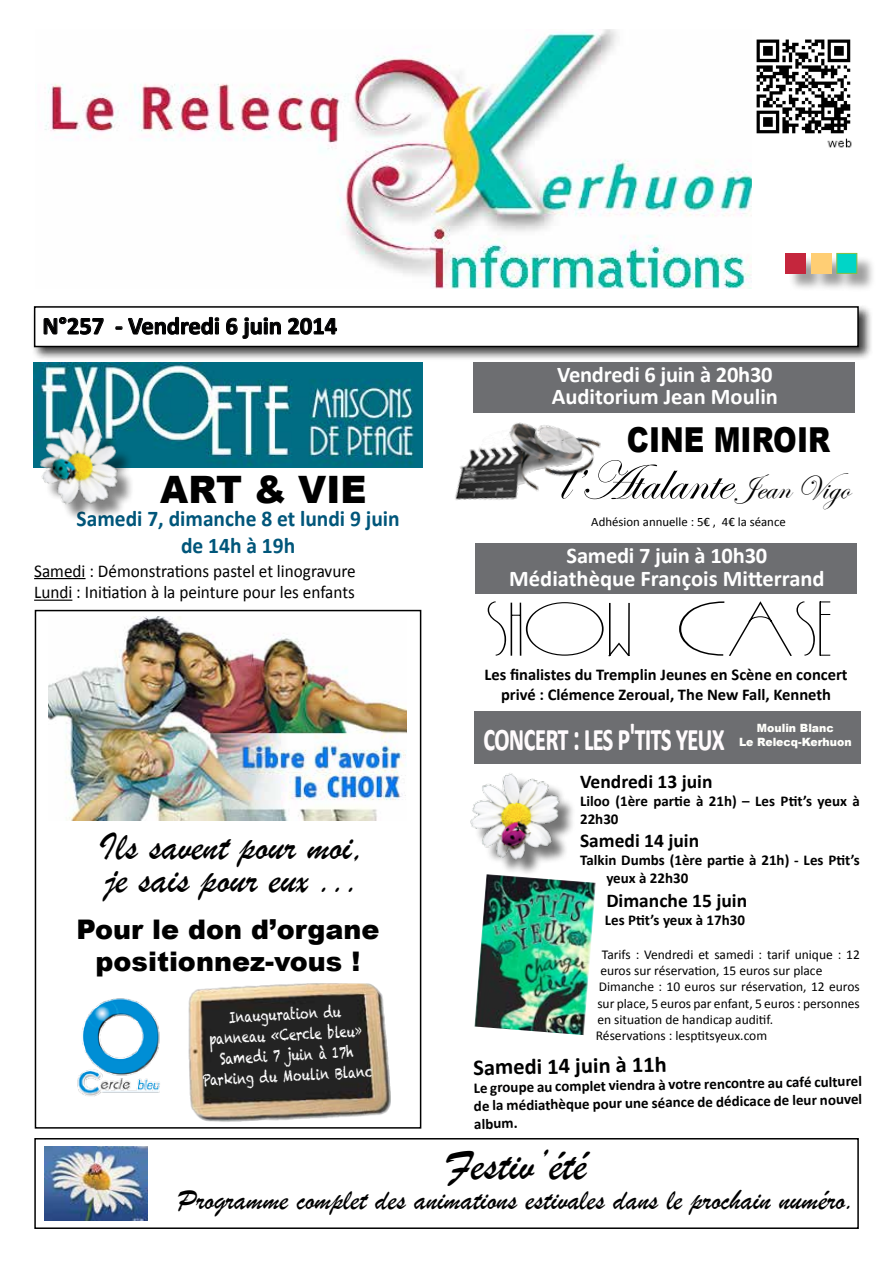
<style>
.page{position:relative;width:893px;height:1263px;background:#fff}
.page>*{position:absolute;margin:0;border:0;box-sizing:border-box;transform-origin:0 0}
.t1{font:71.7px "Passion";color:#000;scale:1.57 1}
.t2{font:55.5px "Edwardian Script ITC";color:#000}
.t3{font:45px "Brush Script";color:#000}
.t4{font:40.5px/33px "Brush Script";color:#000}
.t5{font:700 38.1px "Calibri";letter-spacing:-.04em;color:#fffbfd;scale:.68 1}
.t6{font:900 37.8px "Arial";color:#000;scale:.96 1}
.t7{font:900 34.35px "Arial";color:#000;scale:.83 1}
.t8{font:30px "Brush Script";color:#000}
.t9{font:900 27px/32.4px "Arial";color:#000;text-align:center}
.t10{font:700 24.45px "Calibri";color:#000001}
.t11{font:700 22.5px/22.5px "Calibri";letter-spacing:-.01em;color:#fff;text-align:center}
.t12{font:700 22.5px/27px "Calibri";color:#00567a;text-align:center;scale:.95 1}
.t13{font:700 22.5px "Calibri";color:#000101}
.t14{font:700 19.5px "Calibri";color:#000}
.t15{font:18px/21.6px "Calibri";color:#000;scale:.96 1}
.t16{font:700 16.5px/19.8px "Calibri";color:#000;text-align:center}
.t17{font:15.45px/20.5px "Chalkduster";color:#fff;text-align:center;scale:.76 1}
.t18{font:700 15px/18px "Calibri";color:#000101;text-align:justify}
.t19{font:700 15px/18px "Calibri";color:#000}
.t20{font:13.5px "Calibri";color:#000}
.t21{font:12.75px "Calibri";color:#000}
.t22{font:900 11.4px/13.6px "Arial";color:#fffffb;text-align:center;scale:.95 1}
.s1{font-size:34.5px}
</style>
<div class="page">
<div style="left:35px;top:610px;width:386px;height:518px;border:2px solid #000"></div>
<div style="left:34px;top:1138px;width:825px;height:91px;border:2px solid #000"></div>
<img style="left:756px;top:39px;width:96px;height:109px">
<img style="left:45px;top:30px;width:706px;height:258px">
<div style="left:32px;top:304px;width:841px;height:58px;background:#000;opacity:.75"></div>
<div style="left:35px;top:307px;width:823px;height:39px;background:#fff"></div>
<div style="left:34px;top:306px;width:825px;height:41px;border:2px solid #000"></div>
<svg style="left:43px;top:317px;width:61px;height:18px"></svg>
<svg style="left:115px;top:317px;width:104px;height:18px"></svg>
<svg style="left:226px;top:317px;width:55px;height:22px"></svg>
<svg style="left:288px;top:317px;width:49px;height:18px"></svg>
<div style="left:788px;top:255px;width:88px;height:38px;background:#000;opacity:.38"></div>
<div style="left:786px;top:253px;width:20px;height:20px;background:#c5263d"></div>
<div style="left:836px;top:253px;width:21px;height:21px;background:#00d5c7;border:1px solid #87bc40"></div>
<div style="left:811px;top:253px;width:21px;height:20px;background:#ffce74"></div>
<img style="left:455px;top:412px;width:166px;height:88px">
<div style="left:475px;top:543px;width:382px;height:50px;background:#6d6e71"></div>
<img style="left:186px;top:983px;width:208px;height:144px">
<hr style="left:34px;top:578px;width:52px;height:1px;background:#000">
<hr style="left:34px;top:600px;width:38px;height:1px;background:#000">
<div style="left:474px;top:712px;width:387px;height:52px;background:#6d6e71"></div>
<img style="left:33px;top:362px;width:390px;height:105px">
<div style="left:474px;top:776px;width:103px;height:100px;background:#000;opacity:.54"></div>
<img style="left:470px;top:773px;width:99px;height:99px">
<img style="left:33px;top:411px;width:106px;height:107px">
<img style="left:474px;top:874px;width:122px;height:161px">
<img style="left:45px;top:1147px;width:103px;height:73px">
<img style="left:49px;top:617px;width:358px;height:203px">
<img style="left:77px;top:998px;width:83px;height:99px">
<div style="left:473px;top:362px;width:382px;height:50px;background:#6d6e71"></div>
<h3 class="t10" style="left:42px;top:310px;width:296px">N°257 - Vendredi 6 juin 2014</h3>
<h3 class="t6" style="left:160px;top:462px;width:216px">Art &amp; Vie</h3>
<h3 class="t12" style="left:77px;top:505px;width:342px">Samedi 7, dimanche 8 et lundi 9 juin de 14h à 19h</h3>
<h3 class="t15" style="left:34px;top:560px;width:336px">Samedi : Démonstrations pastel et linogravure<br>Lundi : Initiation à la peinture pour les enfants</h3>
<h3 class="t11" style="left:552px;top:363px;width:228px;text-align:left">Vendredi 6 juin à 20h30<br>Auditorium Jean Moulin</h3>
<h3 class="t7" style="left:627px;top:415px;width:246px">cine miroir</h3>
<h2 class="t2" style="left:559px;top:451px;width:292px">l’Atalante <span class="s1">Jean Vigo</span></h2>
<p class="t21" style="left:591px;top:514px;width:196px">Adhésion annuelle : 5€ , 4€ la séance</p>
<h3 class="t11" style="left:509px;top:544px;width:317px">Samedi 7 juin à 10h30<br>Médiathèque François Mitterrand</h3>
<h1 class="t1" style="left:485px;top:589px;width:223px">SHOW CASE</h1>
<p class="t16" style="left:484px;top:664px;width:365px">Les finalistes du Tremplin Jeunes en Scène en concert privé : Clémence Zeroual, The New Fall, Kenneth</p>
<h3 class="t5" style="left:483px;top:713px;width:357px">concert : les p'tits yeux</h3>
<p class="t22" style="left:739px;top:721px;width:120px">Moulin Blanc<br>Le Relecq-Kerhuon</p>
<h3 class="t14" style="left:580px;top:769px;width:134px">Vendredi 13 juin</h3>
<p class="t19" style="left:580px;top:792px;width:281px">Liloo (1ère partie à 21h) – Les Ptit’s yeux à<br>22h30</p>
<h3 class="t14" style="left:580px;top:828px;width:121px">Samedi 14 juin</h3>
<p class="t19" style="left:606px;top:851px;width:255px;text-indent:-26px">Talkin Dumbs (1ère partie à 21h) - Les Ptit’s yeux à 22h30</p>
<h3 class="t14" style="left:606px;top:888px;width:142px">Dimanche 15 juin</h3>
<p class="t19" style="left:605px;top:911px;width:142px">Les Ptit’s yeux à 17h30</p>
<p class="t20" style="left:602px;top:946px;width:260px">Tarifs : Vendredi et samedi : tarif unique : 12</p>
<p class="t20" style="left:600px;top:962px;width:224px">euros sur réservation, 15 euros sur place</p>
<p class="t20" style="left:599px;top:978px;width:262px">Dimanche : 10 euros sur réservation, 12 euros</p>
<p class="t20" style="left:597px;top:994px;width:264px">sur place, 5 euros par enfant, 5 euros : personnes</p>
<p class="t20" style="left:597px;top:1011px;width:177px">en situation de handicap auditif.</p>
<p class="t20" style="left:596px;top:1027px;width:173px">Réservations : lesptitsyeux.com</p>
<h3 class="t4" style="left:99px;top:831px;width:268px">Ils savent pour moi, je sais pour eux ...</h3>
<h3 class="t9" style="left:76px;top:912px;width:305px">Pour le don d’organe positionnez-vous !</h3>
<p class="t17" style="left:199px;top:1008px;width:225px;rotate:-3deg">Inauguration du panneau «Cercle bleu»<br>Samedi 7 juin à 17h<br>Parking du Moulin Blanc</p>
<h3 class="t13" style="left:473px;top:1053px;width:195px;rotate:-1deg">Samedi 14 juin à 11h</h3>
<p class="t18" style="left:473px;top:1079px;width:390px;rotate:-1deg">Le groupe au complet viendra à votre rencontre au café culturel de la médiathèque pour une séance de dédicace de leur nouvel album.</p>
<h3 class="t3" style="left:446px;top:1138px;width:142px">Festiv’été</h3>
<h3 class="t8" style="left:177px;top:1181px;width:679px">Programme complet des animations estivales dans le prochain numéro.</h3>
</div>
